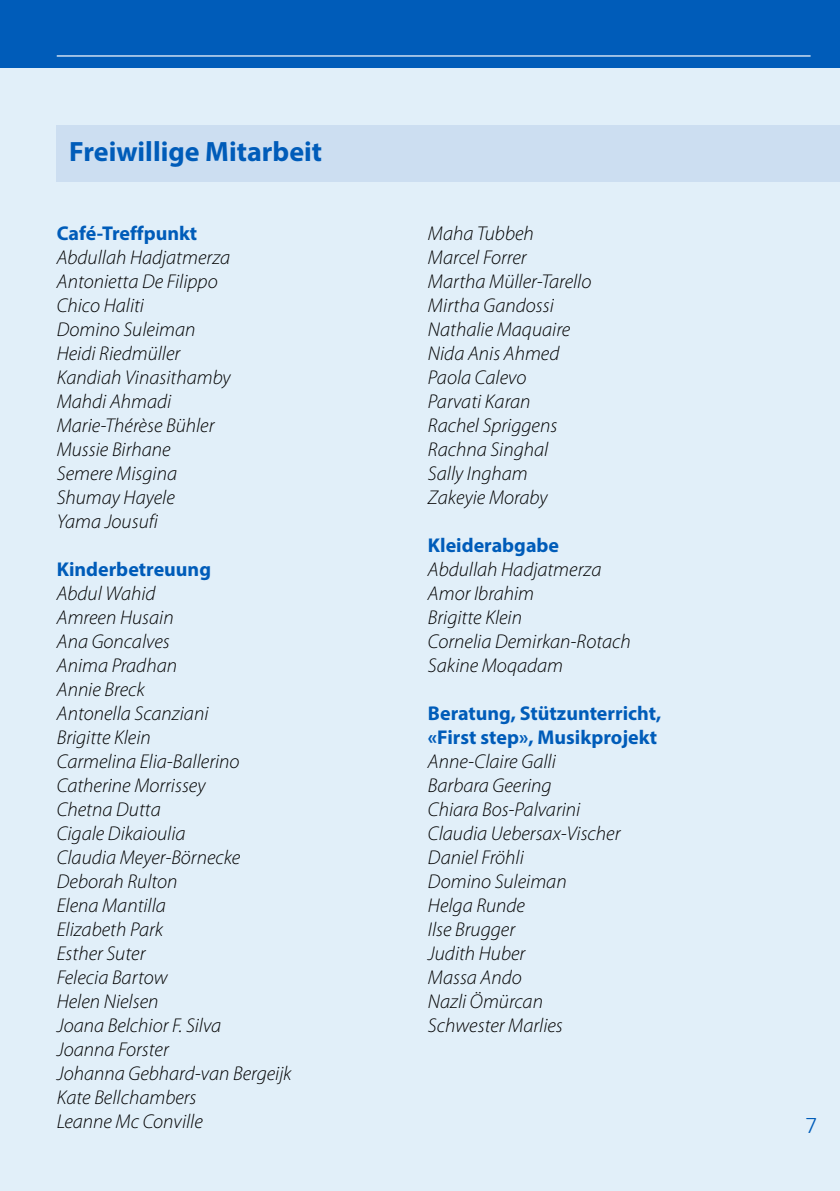
<style>
.page{position:relative;width:840px;height:1191px;background:#fff}
.page>*{position:absolute;margin:0;border:0;box-sizing:border-box;transform-origin:0 0}
.t1{font:700 28px "Myriad Pro";color:#005cb9}
.t2{font:300 24px "Calibri";color:#005cb9}
.t3{font:italic 300 20px/24px "Myriad Pro";color:#000}
.t4{font:700 20px/24px "Myriad Pro";color:#005cb9}
</style>
<div class="page">
<div style="left:0;top:0;width:839px;height:1191px;background:#e1eff9"></div>
<div style="left:0;top:0;width:839px;height:68px;background:#005cb9"></div>
<hr style="left:57px;top:55px;width:753px;height:2px;background:#ccdef1">
<div style="left:57px;top:125px;width:782px;height:56px;background:#ccdef1"></div>
<h1 class="t1" style="left:69px;top:133px;width:254px">Freiwillige Mitarbeit</h1>
<p class="t4" style="left:57px;top:221px;width:142px">Café-Treffpunkt</p>
<p class="t3" style="left:57px;top:245px;width:175px">Abdullah Hadjatmerza<br>Antonietta De Filippo<br>Chico Haliti<br>Domino Suleiman<br>Heidi Riedmüller<br>Kandiah Vinasithamby<br>Mahdi Ahmadi<br>Marie-Thérèse Bühler<br>Mussie Birhane<br>Semere Misgina<br>Shumay Hayele<br>Yama Jousufi</p>
<p class="t4" style="left:57px;top:557px;width:156px">Kinderbetreuung</p>
<p class="t3" style="left:57px;top:581px;width:236px">Abdul Wahid<br>Amreen Husain<br>Ana Goncalves<br>Anima Pradhan<br>Annie Breck<br>Antonella Scanziani<br>Brigitte Klein<br>Carmelina Elia-Ballerino<br>Catherine Morrissey<br>Chetna Dutta<br>Cigale Dikaioulia<br>Claudia Meyer-Börnecke<br>Deborah Rulton<br>Elena Mantilla<br>Elizabeth Park<br>Esther Suter<br>Felecia Bartow<br>Helen Nielsen<br>Joana Belchior F. Silva<br>Joanna Forster<br>Johanna Gebhard-van Bergeijk<br>Kate Bellchambers<br>Leanne Mc Conville</p>
<p class="t3" style="left:427px;top:221px;width:165px">Maha Tubbeh<br>Marcel Forrer<br>Martha Müller-Tarello<br>Mirtha Gandossi<br>Nathalie Maquaire<br>Nida Anis Ahmed<br>Paola Calevo<br>Parvati Karan<br>Rachel Spriggens<br>Rachna Singhal<br>Sally Ingham<br>Zakeyie Moraby</p>
<p class="t4" style="left:427px;top:533px;width:133px">Kleiderabgabe</p>
<p class="t3" style="left:427px;top:557px;width:204px">Abdullah Hadjatmerza<br>Amor Ibrahim<br>Brigitte Klein<br>Cornelia Demirkan-Rotach<br>Sakine Moqadam</p>
<p class="t4" style="left:427px;top:701px;width:235px">Beratung, Stützunterricht, «First step», Musikprojekt</p>
<p class="t3" style="left:427px;top:749px;width:194px">Anne-Claire Galli<br>Barbara Geering<br>Chiara Bos-Palvarini<br>Claudia Uebersax-Vischer<br>Daniel Fröhli<br>Domino Suleiman<br>Helga Runde<br>Ilse Brugger<br>Judith Huber<br>Massa Ando<br>Nazli Ömürcan<br>Schwester Marlies</p>
<p class="t2" style="left:804px;top:1110px;width:14px">7</p>
</div>
